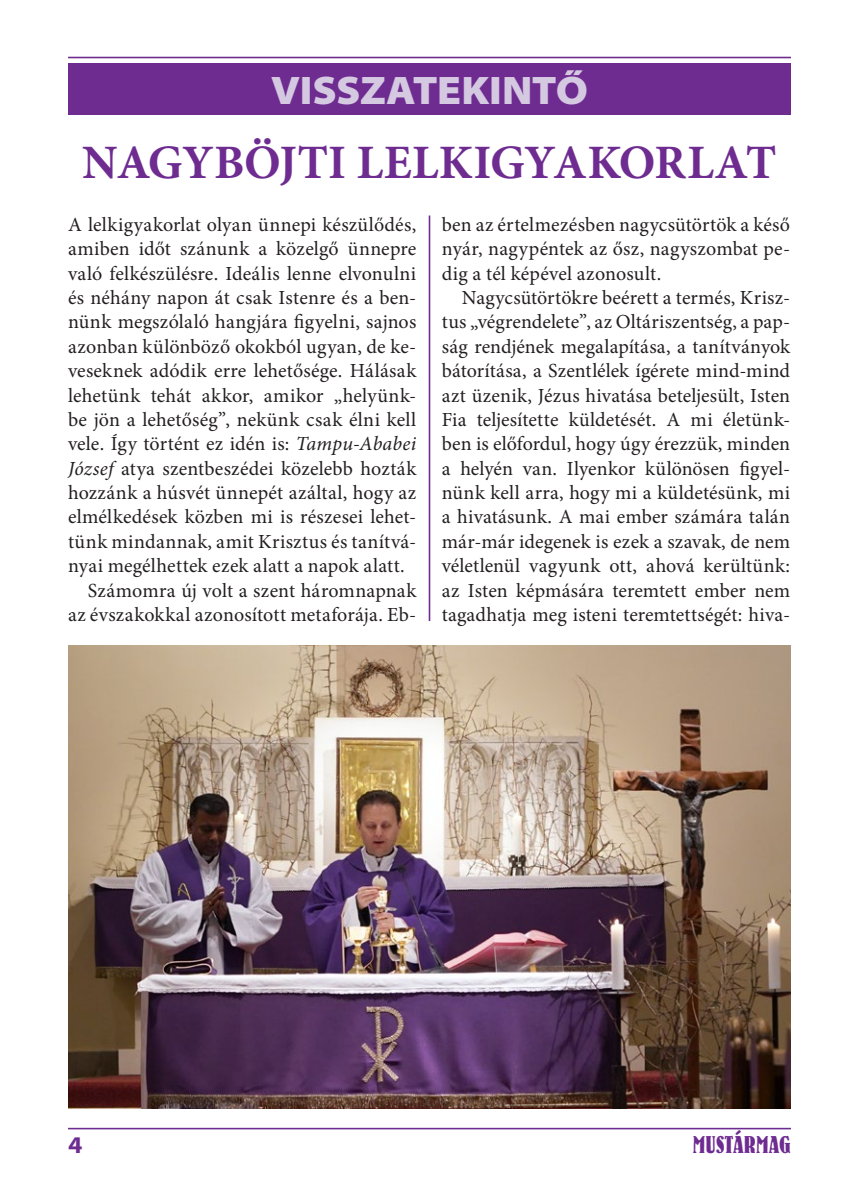
<style>
.page{position:relative;width:842px;height:1191px;background:#fff}
.page>*{position:absolute;margin:0;border:0;box-sizing:border-box;transform-origin:0 0}
.a_cikkek_címe{font:700 48px "Minion Pro";letter-spacing:-.01em;color:#6e2c91}
.t1{font:900 semi-expanded 40px "Myriad Pro";letter-spacing:-.01em;color:#d5c9e2}
.t2{font:24px "H Bernhard Condensed Bold";letter-spacing:.005em;color:#6e2c91}
.t3{font:700 semi-expanded 24px "Myriad Pro";color:#6e2c91}
.kenyér{font:20px/24.4px "Minion Pro";letter-spacing:.01em;color:#231f20;text-align:justify}
.s1{font-style:italic}
</style>
<div class="page">
<img style="left:68px;top:645px;width:723px;height:463px">
<hr style="left:68px;top:1127px;width:723px;height:2px;background:#6e2c91">
<hr style="left:68px;top:57px;width:723px;height:1px;background:#6e2c91">
<div style="left:68px;top:63px;width:723px;height:51px;background:#6e2c91"></div>
<hr style="left:429px;top:215px;width:1px;height:406px;background:#6e2c91">
<p class="t1" style="left:271px;top:63px;width:319px">VISSZATEKINTŐ</p>
<p class="a_cikkek_címe" style="left:82px;top:129px;width:696px">NAGYBÖJTI LELKIGYAKORLAT</p>
<p class="kenyér" style="left:68px;top:212px;width:350px">A lelkigyakorlat olyan ünnepi készülődés, amiben időt szánunk a közelgő ünnepre való felkészülésre. Ideális lenne elvonulni és néhány napon át csak Istenre és a ben&shy;nünk megszólaló hangjára figyelni, sajnos azonban különböző okokból ugyan, de ke&shy;veseknek adódik erre lehetősége. Hálásak lehetünk tehát akkor, amikor „helyünk&shy;be jön a lehetőség”, nekünk csak élni kell vele. Így történt ez idén is: <span class="s1">Tampu-Ababei József</span> atya szentbeszédei közelebb hozták hozzánk a húsvét ünnepét azáltal, hogy az elmélkedések közben mi is részesei lehet&shy;tünk mindannak, amit Krisztus és tanítvá&shy;nyai megélhettek ezek alatt a napok alatt.</p>
<p class="kenyér" style="left:68px;top:578px;width:350px;text-align:right">Számomra új volt a szent háromnapnak az évszakokkal azonosított metaforája. Eb-</p>
<p class="kenyér" style="left:442px;top:212px;width:350px">ben az értelmezésben nagycsütörtök a késő nyár, nagypéntek az ősz, nagyszombat pe&shy;dig a tél képével azonosult.</p>
<p class="kenyér" style="left:442px;top:285px;width:350px;text-indent:20px">Nagycsütörtökre beérett a termés, Krisz&shy;tus „végrendelete”, az Oltáriszentség, a pap&shy;ság rendjének megalapítása, a tanítványok bátorítása, a Szentlélek ígérete mind-mind azt üzenik, Jézus hivatása beteljesült, Isten Fia teljesítette küldetését. A mi életünk&shy;ben is előfordul, hogy úgy érezzük, minden a helyén van. Ilyenkor különösen figyel&shy;nünk kell arra, hogy mi a küldetésünk, mi a hivatásunk. A mai ember számára talán már-már idegenek is ezek a szavak, de nem véletlenül vagyunk ott, ahová kerültünk: az Isten képmására teremtett ember nem tagadhatja meg isteni teremtettségét: hiva-</p>
<p class="t3" style="left:68px;top:1128px;width:16px">4</p>
<p class="t2" style="left:693px;top:1127px;width:100px">MUSTÁRMAG</p>
</div>
